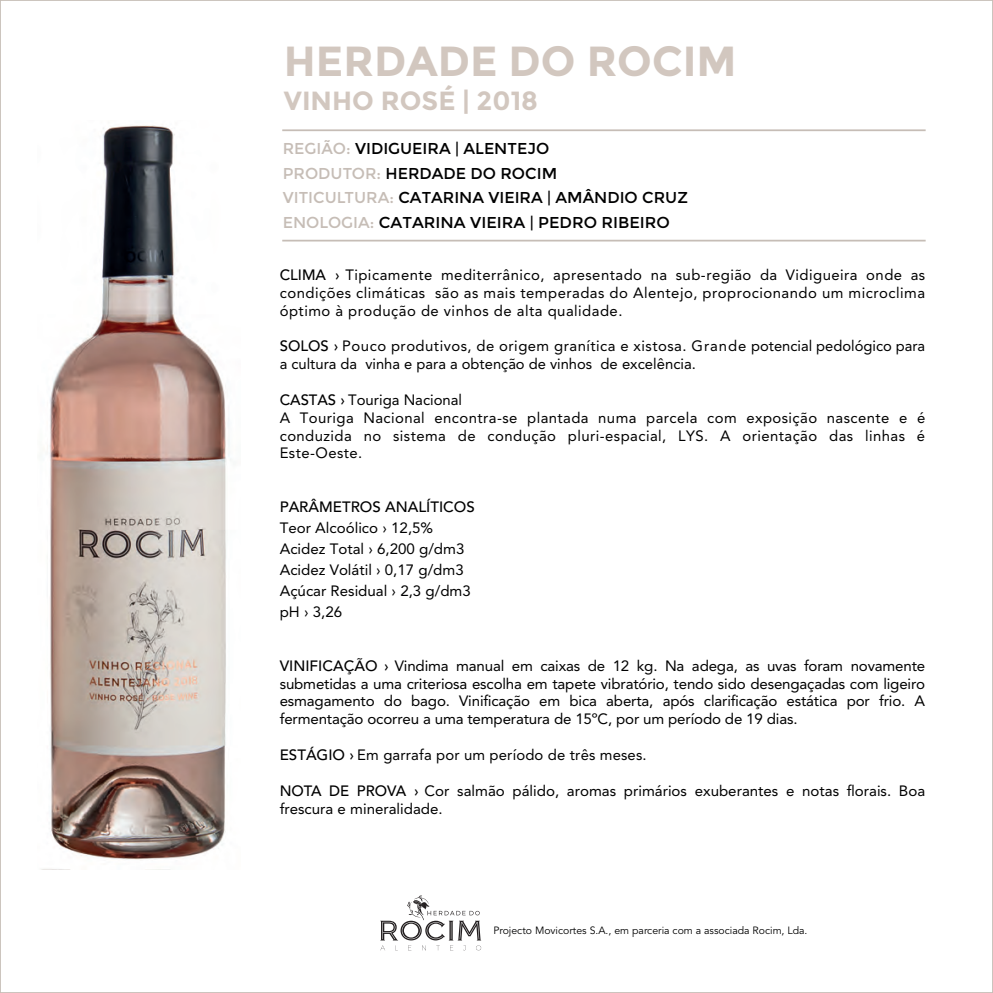
<style>
.page{position:relative;width:993px;height:993px;background:#fff}
.page>*{position:absolute;margin:0;border:0;box-sizing:border-box;transform-origin:0 0}
.t1{font:700 42px "Montserrat";color:#d2c7bf}
.t2{font:700 26.25px "Montserrat";color:#d2c7bf}
.t3{font:15.75px/24.5px "Montserrat";color:#000001}
.t4{font:14.88px/17.8px "Avenir LT Std";color:#000001}
.t5{font:14.88px/17.8px "Avenir LT Std";letter-spacing:.03em;color:#000001}
.t6{font:500 14.88px "Avenir LT Std";color:#000001}
.t7{font:10.5px "Avenir LT Std";color:#000001}
.s1{color:#c6bdb6}
.s2{font-weight:500}
</style>
<div class="page">
<hr style="left:282px;top:129px;width:643px;height:2px;background:#c6bdb6">
<hr style="left:282px;top:240px;width:643px;height:1px;background:#c6bdb6">
<svg style="left:380px;top:895px;width:101px;height:55px"></svg>
<img style="left:43px;top:125px;width:188px;height:735px">
<h1 class="t1" style="left:284px;top:37px;width:454px">HERDADE DO ROCIM</h1>
<h2 class="t2" style="left:284px;top:85px;width:255px">VINHO ROSÉ | 2018</h2>
<p class="t3" style="left:282px;top:137px;width:406px"><span class="s1">REGIÃO:</span> VIDIGUEIRA | ALENTEJO<br><span class="s1">PRODUTOR:</span> HERDADE DO ROCIM<br><span class="s1">VITICULTURA:</span> CATARINA VIEIRA | AMÂNDIO CRUZ <span class="s1">ENOLOGIA:</span> CATARINA VIEIRA | PEDRO RIBEIRO</p>
<p class="t4" style="left:279px;top:266px;width:647px;text-align:justify"><span class="s2">CLIMA ›</span> Tipicamente mediterrânico, apresentado na sub-região da Vidigueira onde as condições climáticas são as mais temperadas do Alentejo, proprocionando um microclima óptimo à produção de vinhos de alta qualidade.</p>
<p class="t4" style="left:279px;top:337px;width:646px"><span class="s2">SOLOS ›</span> Pouco produtivos, de origem granítica e xistosa. Grande potencial pedológico para a cultura da vinha e para a obtenção de vinhos de excelência.</p>
<p class="t5" style="left:279px;top:391px;width:647px"><span class="s2">CASTAS ›</span> Touriga Nacional<br>A Touriga Nacional encontra-se plantada numa parcela com exposição nascente e é conduzida no sistema de condução pluri-espacial, LYS. A orientação das linhas é Este-Oeste.</p>
<p class="t6" style="left:279px;top:498px;width:196px">PARÂMETROS ANALÍTICOS</p>
<p class="t4" style="left:279px;top:517px;width:192px;line-height:21px">Teor Alcoólico › 12,5%<br>Acidez Total › 6,200 g/dm3<br>Acidez Volátil › 0,17 g/dm3<br>Açúcar Residual › 2,3 g/dm3 pH › 3,26</p>
<p class="t4" style="left:279px;top:656px;width:646px;text-align:justify"><span class="s2">VINIFICAÇÃO ›</span> Vindima manual em caixas de 12 kg. Na adega, as uvas foram novamente submetidas a uma criteriosa escolha em tapete vibratório, tendo sido desengaçadas com ligeiro esmagamento do bago. Vinificação em bica aberta, após clarificação estática por frio. A fermentação ocorreu a uma temperatura de 15ºC, por um período de 19 dias.</p>
<p class="t4" style="left:279px;top:745px;width:368px"><span class="s2">ESTÁGIO ›</span> Em garrafa por um período de três meses.</p>
<p class="t4" style="left:279px;top:781px;width:646px"><span class="s2">NOTA DE PROVA ›</span> Cor salmão pálido, aromas primários exuberantes e notas florais. Boa frescura e mineralidade.</p>
<p class="t7" style="left:493px;top:923px;width:315px">Projecto Movicortes S.A., em parceria com a associada Rocim, Lda.</p>
</div>
